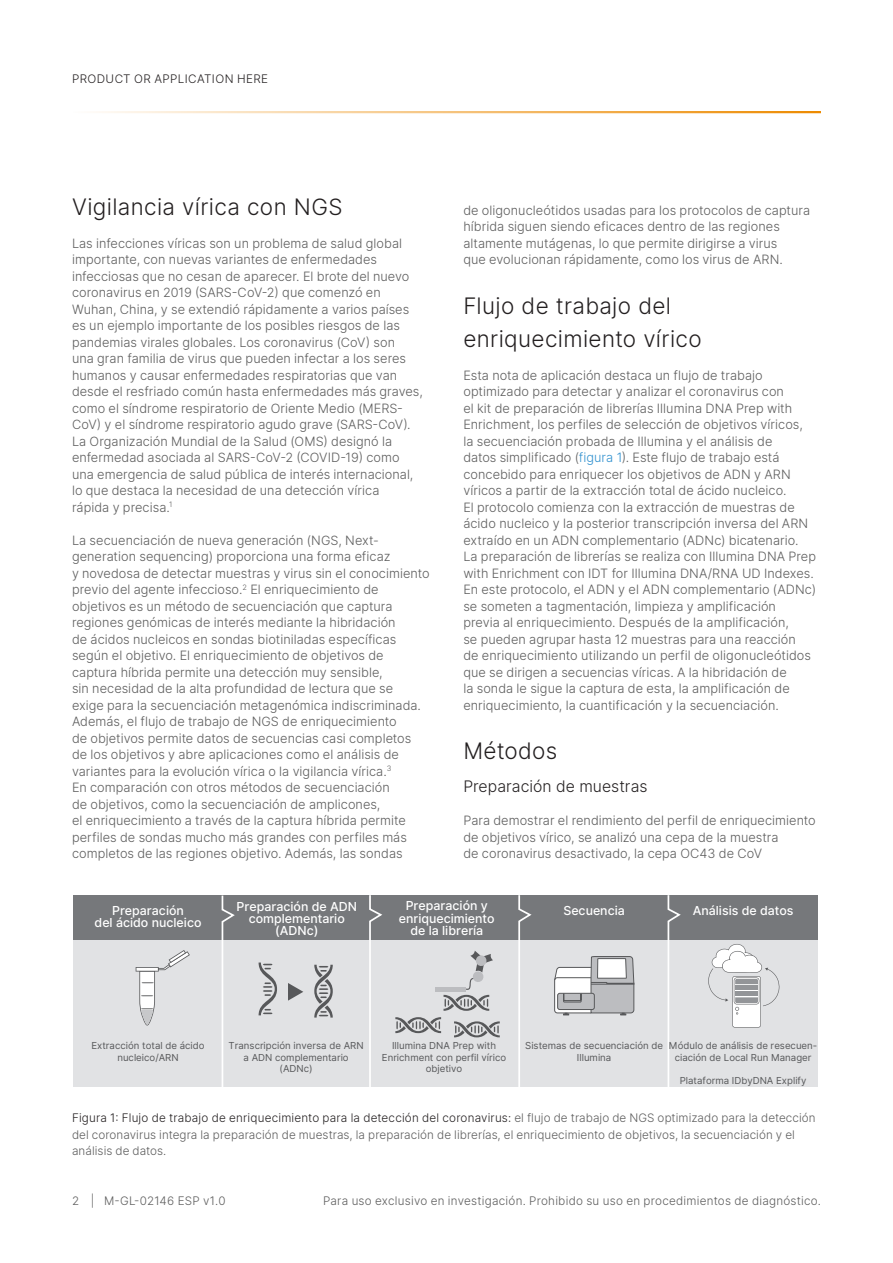
<style>
.page{position:relative;width:893px;height:1263px;background:#fff}
.page>*{position:absolute;margin:0;border:0;box-sizing:border-box;transform-origin:0 0}
.A-Head{font:300 22.5px/33px "Inter";letter-spacing:.015em;color:#231f20}
.B-Head{font:300 15.75px "Inter";letter-spacing:.005em;color:#231f20}
.Body_Copy{font:300 12.75px/16.5px "Inter";letter-spacing:.005em;color:#5c5c5c}
.t1{font:500 12.45px/12.5px "Inter";color:#fff;text-align:center}
.t2{font:300 11.7px/16.5px "Inter";letter-spacing:.01em;color:#5c5c5c}
.t3{font:300 11.7px "Inter";letter-spacing:.035em;color:#231f20}
.t4{font:9.6px/11.6px "Inter";color:#57585a;text-align:center}
.s1{color:#3191cf}
.s2{color:#231f20}
</style>
<div class="page">
<hr style="left:72px;top:111px;width:749px;height:2px;background:#ed8b00">
<div style="left:73px;top:895px;width:744px;height:192px;background:#e1e2e4"></div>
<div style="left:73px;top:895px;width:744px;height:45px;background:#76787b"></div>
<svg style="left:518px;top:895px;width:14px;height:192px"></svg>
<svg style="left:369px;top:895px;width:13px;height:192px"></svg>
<svg style="left:667px;top:895px;width:14px;height:192px"></svg>
<svg style="left:708px;top:944px;width:72px;height:83px"></svg>
<svg style="left:554px;top:956px;width:80px;height:59px;background:#c6c7c9"></svg>
<svg style="left:136px;top:950px;width:54px;height:76px"></svg>
<svg style="left:259px;top:962px;width:18px;height:53px"></svg>
<svg style="left:288px;top:983px;width:15px;height:18px"></svg>
<hr style="left:435px;top:987px;width:31px;height:4px;background:#bcbdc0">
<svg style="left:221px;top:895px;width:14px;height:192px"></svg>
<svg style="left:314px;top:965px;width:19px;height:52px"></svg>
<svg style="left:395px;top:1017px;width:46px;height:16px"></svg>
<svg style="left:443px;top:951px;width:50px;height:60px"></svg>
<svg style="left:454px;top:1021px;width:46px;height:16px"></svg>
<p class="t3" style="left:72px;top:70px;width:198px">PRODUCT OR APPLICATION HERE</p>
<p class="A-Head" style="left:72px;top:190px;width:272px">Vigilancia vírica con NGS</p>
<p class="Body_Copy" style="left:72px;top:234px;width:352px">Las infecciones víricas son un problema de salud global importante, con nuevas variantes de enfermedades infecciosas que no cesan de aparecer. El brote del nuevo coronavirus en 2019 (SARS-CoV-2) que comenzó en Wuhan, China, y se extendió rápidamente a varios países es un ejemplo importante de los posibles riesgos de las pandemias virales globales. Los coronavirus (CoV) son<br>una gran familia de virus que pueden infectar a los seres humanos y causar enfermedades respiratorias que van desde el resfriado común hasta enfermedades más graves, como el síndrome respiratorio de Oriente Medio (MERS-CoV) y el síndrome respiratorio agudo grave (SARS-CoV).<br>La Organización Mundial de la Salud (OMS) designó la enfermedad asociada al SARS-CoV-2 (COVID-19) como una emergencia de salud pública de interés internacional, lo que destaca la necesidad de una detección vírica<br>rápida y precisa.<sup>1</sup></p>
<p class="Body_Copy" style="left:72px;top:531px;width:359px">La secuenciación de nueva generación (NGS, Next&shy;generation sequencing) proporciona una forma eficaz<br>y novedosa de detectar muestras y virus sin el conocimiento previo del agente infeccioso.<sup>2</sup> El enriquecimiento de objetivos es un método de secuenciación que captura regiones genómicas de interés mediante la hibridación<br>de ácidos nucleicos en sondas biotiniladas específicas según el objetivo. El enriquecimiento de objetivos de captura híbrida permite una detección muy sensible,<br>sin necesidad de la alta profundidad de lectura que se<br>exige para la secuenciación metagenómica indiscriminada.<br>Además, el flujo de trabajo de NGS de enriquecimiento<br>de objetivos permite datos de secuencias casi completos de los objetivos y abre aplicaciones como el análisis de variantes para la evolución vírica o la vigilancia vírica.<sup>3<br></sup>En comparación con otros métodos de secuenciación<br>de objetivos, como la secuenciación de amplicones,<br>el enriquecimiento a través de la captura híbrida permite perfiles de sondas mucho más grandes con perfiles más completos de las regiones objetivo. Además, las sondas</p>
<p class="Body_Copy" style="left:463px;top:201px;width:348px">de oligonucleótidos usadas para los protocolos de captura híbrida siguen siendo eficaces dentro de las regiones altamente mutágenas, lo que permite dirigirse a virus<br>que evolucionan rápidamente, como los virus de ARN.</p>
<p class="A-Head" style="left:463px;top:289px;width:240px">Flujo de trabajo del enriquecimiento vírico</p>
<p class="Body_Copy" style="left:463px;top:366px;width:354px">Esta nota de aplicación destaca un flujo de trabajo optimizado para detectar y analizar el coronavirus con<br>el kit de preparación de librerías Illumina DNA Prep with Enrichment, los perfiles de selección de objetivos víricos,<br>la secuenciación probada de Illumina y el análisis de<br>datos simplificado (<span class="s1">figura 1</span>). Este flujo de trabajo está concebido para enriquecer los objetivos de ADN y ARN víricos a partir de la extracción total de ácido nucleico.<br>El protocolo comienza con la extracción de muestras de ácido nucleico y la posterior transcripción inversa del ARN extraído en un ADN complementario (ADNc) bicatenario.<br>La preparación de librerías se realiza con Illumina DNA Prep with Enrichment con IDT for Illumina DNA/RNA UD Indexes.<br>En este protocolo, el ADN y el ADN complementario (ADNc) se someten a tagmentación, limpieza y amplificación<br>previa al enriquecimiento. Después de la amplificación,<br>se pueden agrupar hasta 12 muestras para una reacción<br>de enriquecimiento utilizando un perfil de oligonucleótidos que se dirigen a secuencias víricas. A la hibridación de<br>la sonda le sigue la captura de esta, la amplificación de enriquecimiento, la cuantificación y la secuenciación.</p>
<p class="A-Head" style="left:463px;top:734px;width:95px">Métodos</p>
<p class="B-Head" style="left:463px;top:775px;width:186px">Preparación de muestras</p>
<p class="Body_Copy" style="left:463px;top:812px;width:354px">Para demostrar el rendimiento del perfil de enriquecimiento de objetivos vírico, se analizó una cepa de la muestra<br>de coronavirus desactivado, la cepa OC43 de CoV</p>
<p class="t1" style="left:95px;top:904px;width:108px">Preparación<br>del ácido nucleico</p>
<p class="t1" style="left:237px;top:900px;width:122px">Preparación de ADN complementario (ADNc)</p>
<p class="t1" style="left:399px;top:900px;width:97px">Preparación y enriquecimiento de la librería</p>
<p class="t1" style="left:563px;top:904px;width:63px">Secuencia</p>
<p class="t1" style="left:693px;top:904px;width:102px">Análisis de datos</p>
<p class="t4" style="left:91px;top:1040px;width:115px">Extracción total de ácido nucleico/ARN</p>
<p class="t4" style="left:229px;top:1040px;width:137px">Transcripción inversa de ARN a ADN complementario (ADNc)</p>
<p class="t4" style="left:382px;top:1040px;width:126px">Illumina DNA Prep with<br>Enrichment con perfil vírico objetivo</p>
<p class="t4" style="left:525px;top:1040px;width:139px">Sistemas de secuenciación de<br>Illumina</p>
<p class="t4" style="left:669px;top:1040px;width:150px">Módulo de análisis de resecuen&shy;ciación de Local Run Manager</p>
<p class="t4" style="left:680px;top:1075px;width:128px">Plataforma IDbyDNA Explify</p>
<p class="t2" style="left:72px;top:1109px;width:745px"><span class="s2">Figura 1: Flujo de trabajo de enriquecimiento para la detección del coronavirus:</span> el flujo de trabajo de NGS optimizado para la detección del coronavirus integra la preparación de muestras, la preparación de librerías, el enriquecimiento de objetivos, la secuenciación y el análisis de datos.</p>
<p class="t2" style="left:72px;top:1192px;width:155px">2 | M-GL-02146 ESP v1.0</p>
<p class="t2" style="left:323px;top:1192px;width:499px">Para uso exclusivo en investigación. Prohibido su uso en procedimientos de diagnóstico.</p>
</div>
